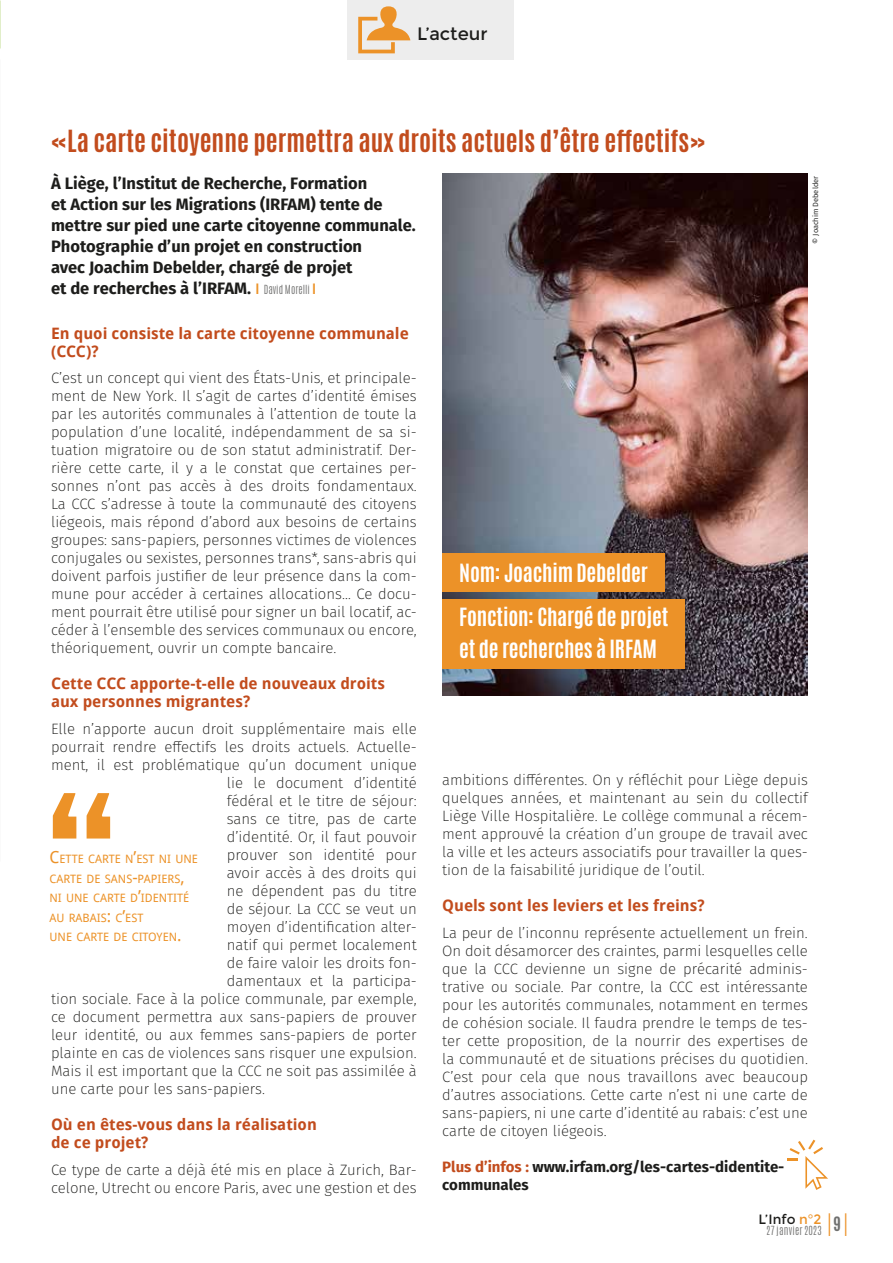
<style>
.page{position:relative;width:893px;height:1263px;background:#fff}
.page>*{position:absolute;margin:0;border:0;box-sizing:border-box;transform-origin:0 0}
.t1{font:300 25.95px "Antonio";color:#ec9228;scale:.64 1}
.t2{font:700 25.5px "Antonio";color:#c24c1d}
.t3{font:700 21px/44.2px "Antonio";letter-spacing:-.01em;color:#fff}
.t4{font:18px "Montserrat";color:#1d1d1b}
.t5{font:700 16.5px/21px "Fira Sans";color:#1d1d1b}
.t6{font:700 15.75px/18px "Droid Sans";color:#c24c1d}
.t7{font:200 15px/18px "Fira Sans";color:#1d1d1b;text-align:justify}
.t8{font:700 15px/18px "Fira Sans";color:#1d1d1b}
.t9{font:13.5px "Montserrat";color:#1d1d1b}
.t10{font:11.55px/19.5px "Droid Sans";color:#ec9228}
.t11{font:300 10.5px "Antonio";letter-spacing:.035em;color:#70706f}
.t12{font:7.5px "Fira Sans";color:#1d1d1b}
.s1{font-family:"Montserrat";font-weight:400;font-size:15px;color:#ec9228}
.s2{font-family:"Antonio";font-weight:300;font-size:10.5px;color:#70706f}
.s3{font-size:16.5px}
.s4{color:#c24c1d}
.s5{color:#ec9228}
</style>
<div class="page">
<img style="left:442px;top:174px;width:366px;height:522px">
<div style="left:442px;top:553px;width:223px;height:39px;background:#ec9228"></div>
<div style="left:347px;top:0;width:167px;height:60px;background:#ededed"></div>
<svg style="left:358px;top:6px;width:52px;height:48px"></svg>
<div style="left:442px;top:600px;width:243px;height:69px;background:#ec9228"></div>
<svg style="left:53px;top:793px;width:57px;height:45px"></svg>
<svg style="left:788px;top:1140px;width:40px;height:50px"></svg>
<p class="t4" style="left:417px;top:24px;width:72px">L’acteur</p>
<h2 class="t2" style="left:51px;top:122px;width:656px">«La carte citoyenne permettra aux droits actuels d’être effectifs»</h2>
<p class="t5" style="left:51px;top:173px;width:366px">À Liège, l’Institut de Recherche, Formation<br>et Action sur les Migrations (IRFAM) tente de mettre sur pied une carte citoyenne communale.<br>Photographie d’un projet en construction<br>avec Joachim Debelder, chargé de projet<br>et de recherches à l’IRFAM. <span class="s1">I</span> <span class="s2">David Morelli</span> <span class="s1">I</span></p>
<p class="t6" style="left:51px;top:324px;width:359px">En quoi consiste la carte citoyenne communale (CCC)?</p>
<p class="t7" style="left:51px;top:369px;width:367px">C’est un concept qui vient des États-Unis, et principale&shy;ment de New York. Il s’agit de cartes d’identité émises par les autorités communales à l’attention de toute la population d’une localité, indépendamment de sa si&shy;tuation migratoire ou de son statut administratif. Der&shy;rière cette carte, il y a le constat que certaines per&shy;sonnes n’ont pas accès à des droits fondamentaux.<br>La CCC s’adresse à toute la communauté des citoyens liégeois, mais répond d’abord aux besoins de certains groupes: sans-papiers, personnes victimes de violences conjugales ou sexistes, personnes trans*, sans-abris qui doivent parfois justifier de leur présence dans la com&shy;mune pour accéder à certaines allocations… Ce docu&shy;ment pourrait être utilisé pour signer un bail locatif, ac&shy;céder à l’ensemble des services communaux ou encore, théoriquement, ouvrir un compte bancaire.</p>
<p class="t6" style="left:51px;top:674px;width:336px">Cette CCC apporte-t-elle de nouveaux droits aux personnes migrantes?</p>
<p class="t7" style="left:51px;top:720px;width:367px">Elle n’apporte aucun droit supplémentaire mais elle</p>
<p class="t7" style="left:51px;top:738px;width:367px">pourrait rendre effectifs les droits actuels. Actuelle-</p>
<p class="t7" style="left:51px;top:756px;width:367px">ment, il est problématique qu’un document unique</p>
<p class="t7" style="left:227px;top:774px;width:191px">lie le document d’identité</p>
<p class="t7" style="left:227px;top:792px;width:191px">fédéral et le titre de séjour:</p>
<p class="t7" style="left:227px;top:810px;width:191px">sans ce titre, pas de carte</p>
<p class="t7" style="left:227px;top:828px;width:191px">d’identité. Or, il faut pouvoir</p>
<p class="t7" style="left:227px;top:846px;width:191px">prouver son identité pour</p>
<p class="t7" style="left:227px;top:864px;width:191px">avoir accès à des droits qui</p>
<p class="t7" style="left:227px;top:882px;width:191px">ne dépendent pas du titre</p>
<p class="t7" style="left:227px;top:900px;width:191px">de séjour. La CCC se veut un</p>
<p class="t7" style="left:227px;top:918px;width:191px">moyen d’identification alter-</p>
<p class="t7" style="left:227px;top:936px;width:191px">natif qui permet localement</p>
<p class="t7" style="left:227px;top:954px;width:191px">de faire valoir les droits fon-</p>
<p class="t7" style="left:227px;top:972px;width:191px">damentaux et la participa-</p>
<p class="t7" style="left:51px;top:990px;width:367px">tion sociale. Face à la police communale, par exemple,</p>
<p class="t7" style="left:51px;top:1008px;width:367px">ce document permettra aux sans-papiers de prouver</p>
<p class="t7" style="left:51px;top:1026px;width:367px">leur identité, ou aux femmes sans-papiers de porter</p>
<p class="t7" style="left:51px;top:1044px;width:367px">plainte en cas de violences sans risquer une expulsion.</p>
<p class="t7" style="left:51px;top:1062px;width:367px">Mais il est important que la CCC ne soit pas assimilée à</p>
<p class="t7" style="left:51px;top:1080px;width:215px">une carte pour les sans-papiers.</p>
<p class="t6" style="left:51px;top:1115px;width:267px">Où en êtes-vous dans la réalisation de ce projet?</p>
<p class="t7" style="left:51px;top:1160px;width:367px">Ce type de carte a déjà été mis en place à Zurich, Bar&shy;celone, Utrecht ou encore Paris, avec une gestion et des</p>
<p class="t10" style="left:50px;top:849px;width:150px"><span class="s3">C</span>ETTE CARTE N<span class="s3">’</span>EST NI UNE<br>CARTE DE SANS<span class="s3">-</span>PAPIERS<span class="s3">,<br></span>NI UNE CARTE D<span class="s3">’</span>IDENTITÉ<br>AU RABAIS<span class="s3">:</span> C<span class="s3">’</span>EST<br>UNE CARTE DE CITOYEN<span class="s3">.</span></p>
<h3 class="t3" style="left:459px;top:551px;width:211px">Nom: Joachim Debelder<br>Fonction: Chargé de projet</h3>
<h3 class="t3" style="left:459px;top:627px;width:199px">et de recherches à IRFAM</h3>
<p class="t12" style="left:810px;top:244px;width:69px;rotate:-90deg">© Joachim Debelder</p>
<p class="t7" style="left:442px;top:771px;width:367px">ambitions différentes. On y réfléchit pour Liège depuis quelques années, et maintenant au sein du collectif Liège Ville Hospitalière. Le collège communal a récem&shy;ment approuvé la création d’un groupe de travail avec la ville et les acteurs associatifs pour travailler la ques&shy;tion de la faisabilité juridique de l’outil.</p>
<p class="t6" style="left:442px;top:896px;width:264px">Quels sont les leviers et les freins?</p>
<p class="t7" style="left:442px;top:923px;width:367px">La peur de l’inconnu représente actuellement un frein.<br>On doit désamorcer des craintes, parmi lesquelles celle que la CCC devienne un signe de précarité adminis&shy;trative ou sociale. Par contre, la CCC est intéressante pour les autorités communales, notamment en termes de cohésion sociale. Il faudra prendre le temps de tes&shy;ter cette proposition, de la nourrir des expertises de la communauté et de situations précises du quotidien.<br>C’est pour cela que nous travaillons avec beaucoup d’autres associations. Cette carte n’est ni une carte de sans-papiers, ni une carte d’identité au rabais: c’est une carte de citoyen liégeois.</p>
<p class="t8" style="left:442px;top:1157px;width:344px"><span class="s4">Plus d’infos :</span> www.irfam.org/les-cartes-didentite&shy;communales</p>
<p class="t9" style="left:759px;top:1211px;width:64px">L’Info <span class="s5">n°2</span></p>
<h1 class="t1" style="left:827px;top:1206px;width:33px">I<sup>9</sup>I</h1>
<p class="t11" style="left:766px;top:1223px;width:57px">27 janvier 2023</p>
</div>
